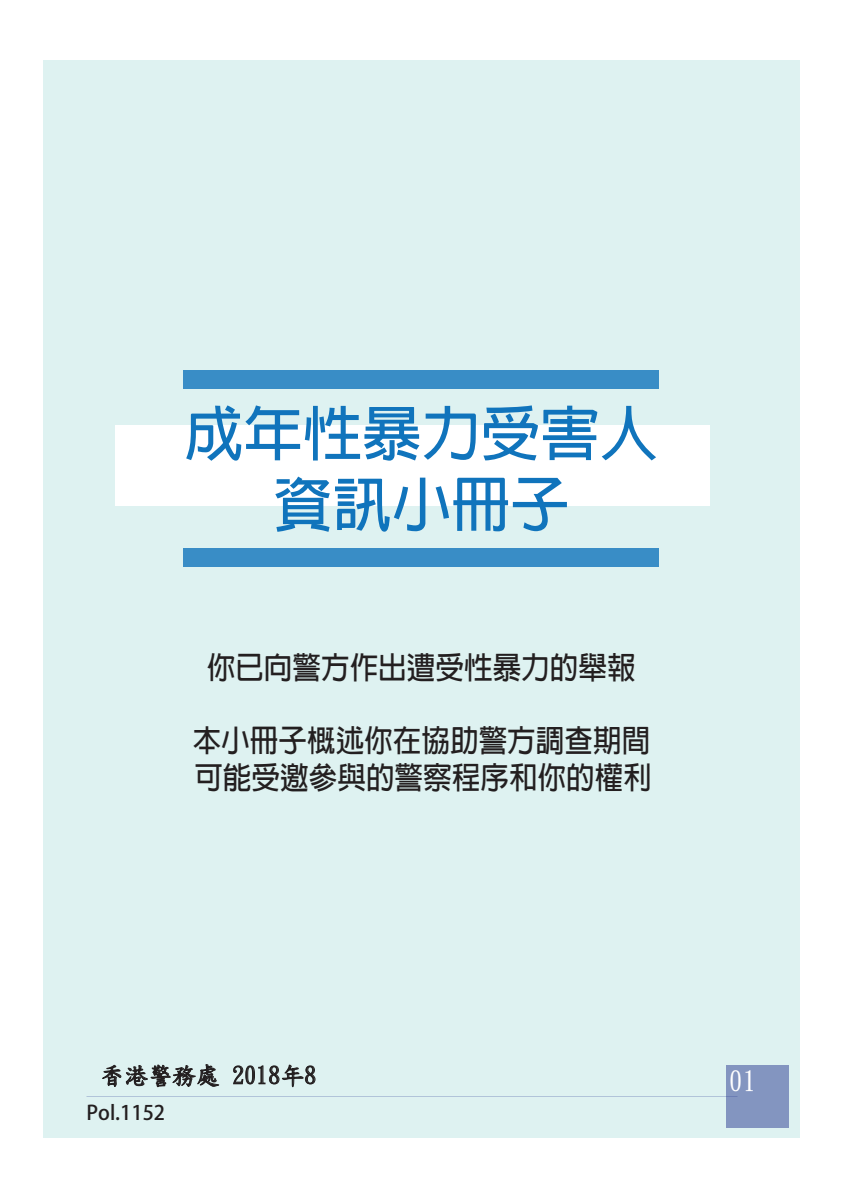
<style>
.page{position:relative;width:843px;height:1194px;background:#fff}
.page>*{position:absolute;margin:0;border:0;box-sizing:border-box;transform-origin:0 0}
.t1{font:700 59.2px/71.2px "Adobe Fan Heiti Std";color:#1074bc;text-align:center}
.t2{font:700 30.6px/36.8px "Adobe Fan Heiti Std";color:#231f20;scale:.93 1}
.t3{font:28px "FZLTZHB B51 0";color:#fff}
.t4{font:24px "DF Li Hei W3 WIN BF";color:#231f20}
.t5{font:700 20px "Adobe Fan Heiti Std";color:#231f20}
</style>
<div class="page">
<div style="left:44px;top:60px;width:755px;height:1078px;background:#def2f1"></div>
<div style="left:116px;top:425px;width:594px;height:81px;background:#fff"></div>
<div style="left:726px;top:1066px;width:62px;height:62px;background:#8395c0"></div>
<div style="left:184px;top:371px;width:475px;height:18px;background:#398dc6"></div>
<div style="left:184px;top:549px;width:475px;height:18px;background:#398dc6"></div>
<svg style="left:102px;top:1064px;width:117px;height:23px"></svg>
<svg style="left:233px;top:1064px;width:82px;height:23px"></svg>
<h1 class="t1" style="left:184px;top:400px;width:475px">成年性暴力受害人資訊小冊子</h1>
<p class="t2" style="left:207px;top:650px;width:463px">你已向警方作出遭受性暴力的舉報</p>
<p class="t2" style="left:193px;top:723px;width:495px">本小冊子概述你在協助警方調查期間可能受邀參與的警察程序和你的權利</p>
<p class="t4" style="left:100px;top:1064px;width:218px">香港警務處 2018年8</p>
<p class="t5" style="left:86px;top:1101px;width:80px">Pol.1152</p>
<p class="t3" style="left:728px;top:1068px;width:29px">01</p>
</div>
